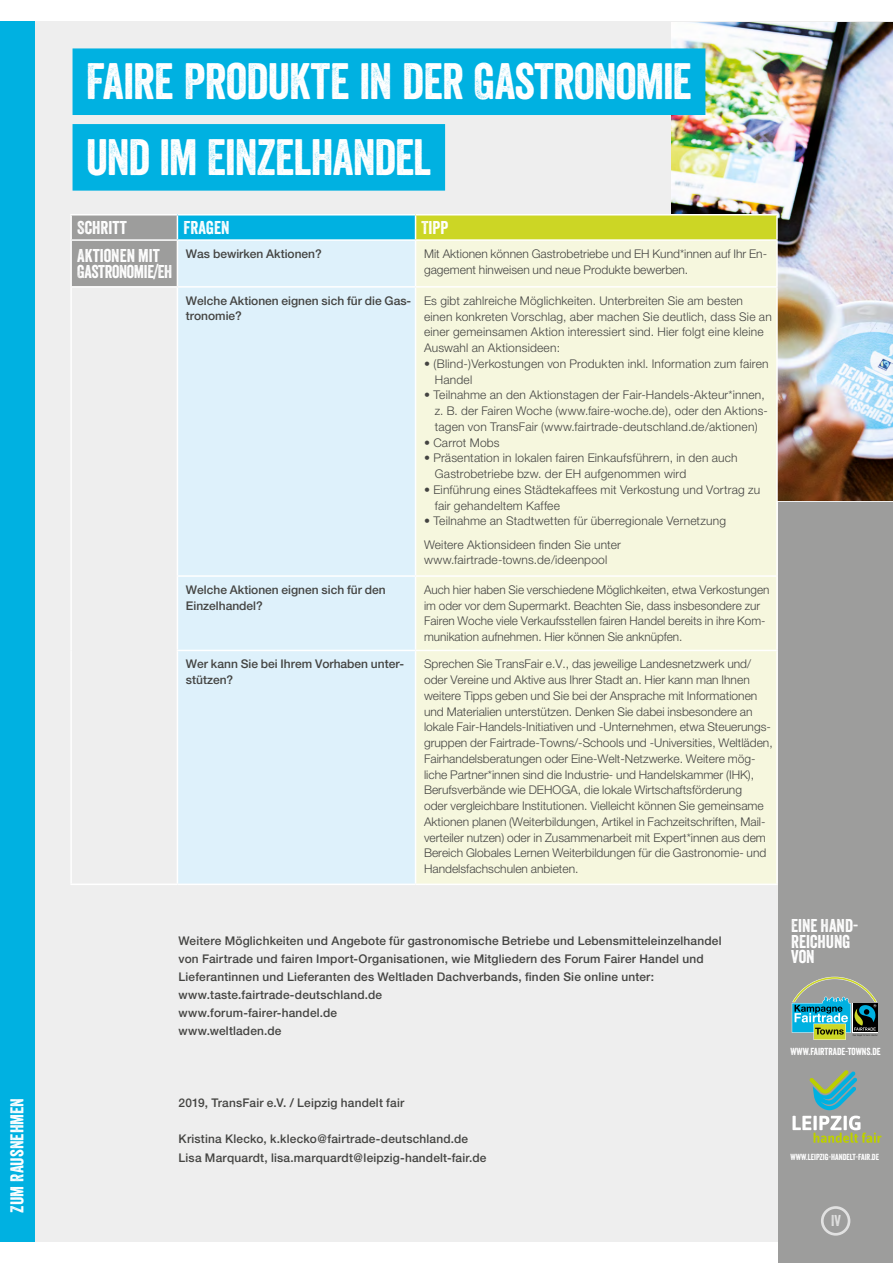
<style>
.page{position:relative;width:893px;height:1263px;background:#fff}
.page>*{position:absolute;margin:0;border:0;box-sizing:border-box;transform-origin:0 0}
.t1{font:49.65px/75.6px "Veneer";letter-spacing:-.02em;color:#fff}
.t2{font:18px/15.8px "Veneer";color:#fff}
.t3{font:18px/15.8px "Veneer";letter-spacing:-.02em;color:#fff}
.t4{font:15.3px "Veneer";color:#fff}
.t5{font:300 12px/15.8px "Helvetica Neue";color:#444442}
.t6{font:500 12px/18px "Helvetica Neue";letter-spacing:.015em;color:#444442}
.t7{font:9.9px "Veneer";color:#fff}
.t8{font:8.55px "Veneer";color:#fff}
</style>
<div class="page">
<div style="left:0;top:21px;width:893px;height:1221px;background:#eee"></div>
<img style="left:672px;top:22px;width:221px;height:478px">
<div style="left:778px;top:502px;width:115px;height:761px;background:#9d9d9c"></div>
<div style="left:852px;top:1003px;width:26px;height:30px;background:#000"></div>
<svg style="left:792px;top:977px;width:85px;height:63px"></svg>
<svg style="left:792px;top:1070px;width:89px;height:73px"></svg>
<div style="left:0;top:21px;width:34px;height:1221px;background:#00b1e1"></div>
<div style="left:177px;top:215px;width:239px;height:25px;background:#00b1e1"></div>
<div style="left:416px;top:215px;width:361px;height:25px;background:#ccd625"></div>
<div style="left:178px;top:241px;width:237px;height:642px;background:#def1fb"></div>
<div style="left:416px;top:241px;width:360px;height:642px;background:#f6f7de"></div>
<hr style="left:70px;top:214px;width:107px;height:1px;background:#fff">
<hr style="left:70px;top:215px;width:2px;height:24px;background:#fff">
<hr style="left:177px;top:214px;width:239px;height:1px;background:#fff">
<div style="left:71px;top:215px;width:107px;height:71px;background:#9d9d9c"></div>
<hr style="left:416px;top:214px;width:362px;height:1px;background:#fff">
<svg style="left:415px;top:215px;width:1px;height:24px"></svg>
<hr style="left:776px;top:215px;width:2px;height:24px;background:#fff">
<hr style="left:70px;top:239px;width:107px;height:2px;background:#fff">
<hr style="left:70px;top:241px;width:2px;height:45px;background:#fff">
<hr style="left:177px;top:239px;width:239px;height:2px;background:#fff">
<hr style="left:177px;top:241px;width:1px;height:45px;background:#fff">
<hr style="left:416px;top:239px;width:362px;height:2px;background:#fff">
<hr style="left:415px;top:241px;width:1px;height:45px;background:#fff">
<hr style="left:776px;top:241px;width:2px;height:45px;background:#fff">
<hr style="left:70px;top:286px;width:107px;height:2px;background:#fff">
<hr style="left:70px;top:288px;width:2px;height:288px;background:#fff">
<hr style="left:177px;top:286px;width:239px;height:2px;background:#fff">
<hr style="left:177px;top:288px;width:1px;height:287px;background:#fff">
<hr style="left:416px;top:286px;width:362px;height:2px;background:#fff">
<hr style="left:415px;top:288px;width:1px;height:287px;background:#fff">
<hr style="left:776px;top:288px;width:2px;height:287px;background:#fff">
<hr style="left:70px;top:576px;width:2px;height:74px;background:#fff">
<hr style="left:177px;top:575px;width:239px;height:2px;background:#fff">
<hr style="left:177px;top:577px;width:1px;height:73px;background:#fff">
<hr style="left:416px;top:575px;width:362px;height:2px;background:#fff">
<hr style="left:415px;top:577px;width:1px;height:73px;background:#fff">
<hr style="left:776px;top:577px;width:2px;height:73px;background:#fff">
<hr style="left:70px;top:650px;width:2px;height:233px;background:#fff">
<hr style="left:177px;top:650px;width:239px;height:1px;background:#fff">
<hr style="left:177px;top:651px;width:1px;height:232px;background:#fff">
<hr style="left:416px;top:650px;width:362px;height:1px;background:#fff">
<hr style="left:415px;top:651px;width:1px;height:232px;background:#fff">
<hr style="left:776px;top:651px;width:2px;height:232px;background:#fff">
<hr style="left:70px;top:883px;width:107px;height:2px;background:#fff">
<hr style="left:177px;top:883px;width:239px;height:2px;background:#fff">
<hr style="left:416px;top:883px;width:362px;height:2px;background:#fff">
<div style="left:821px;top:1206px;width:29px;height:29px;border:3px solid #fff;border-radius:50%"></div>
<div style="left:73px;top:48px;width:632px;height:67px;background:#00b1e1"></div>
<div style="left:73px;top:124px;width:372px;height:67px;background:#00b1e1"></div>
<h2 class="t2" style="left:9px;top:1212px;width:116px;rotate:-90deg">ZUM RAUSNEHMEN</h2>
<h1 class="t1" style="left:86px;top:43px;width:607px">FAIRE PRODUKTE IN DER GASTRONOMIE<br>UND IM EINZELHANDEL</h1>
<h2 class="t2" style="left:77px;top:220px;width:51px">SCHRITT</h2>
<h2 class="t2" style="left:183px;top:220px;width:48px">FRAGEN</h2>
<h2 class="t2" style="left:422px;top:220px;width:28px">TIPP</h2>
<h2 class="t3" style="left:77px;top:247px;width:97px">AKTIONEN MIT<br>GASTRONOMIE/EH</h2>
<p class="t6" style="left:186px;top:245px;width:137px">Was bewirken Aktionen?</p>
<p class="t5" style="left:424px;top:246px;width:345px">Mit Aktionen können Gastrobetriebe und EH Kund*innen auf Ihr En&shy;gagement hinweisen und neue Produkte bewerben.</p>
<p class="t6" style="left:186px;top:292px;width:227px;line-height:15.8px">Welche Aktionen eignen sich für die Gas&shy;tronomie?</p>
<p class="t5" style="left:424px;top:292px;width:349px">Es gibt zahlreiche Möglichkeiten. Unterbreiten Sie am besten einen konkreten Vorschlag, aber machen Sie deutlich, dass Sie an einer gemeinsamen Aktion interessiert sind. Hier folgt eine kleine Auswahl an Aktionsideen:</p>
<p class="t5" style="left:435px;top:355px;width:335px;text-indent:-11px">• (Blind-)Verkostungen von Produkten inkl. Information zum fairen<br>Handel</p>
<p class="t5" style="left:435px;top:387px;width:334px;text-indent:-11px">• Teilnahme an den Aktionstagen der Fair-Handels-Akteur*innen, z. B. der Fairen Woche (www.faire-woche.de), oder den Aktions&shy;tagen von TransFair (www.fairtrade-deutschland.de/aktionen)</p>
<p class="t5" style="left:424px;top:434px;width:77px">• Carrot Mobs</p>
<p class="t5" style="left:435px;top:450px;width:304px;text-indent:-11px">• Präsentation in lokalen fairen Einkaufsführern, in den auch<br>Gastrobetriebe bzw. der EH aufgenommen wird</p>
<p class="t5" style="left:435px;top:481px;width:327px;text-indent:-11px">• Einführung eines Städtekaffees mit Verkostung und Vortrag zu fair gehandeltem Kaffee</p>
<p class="t5" style="left:424px;top:509px;width:303px;line-height:23.2px">• Teilnahme an Stadtwetten für überregionale Vernetzung<br>Weitere Aktionsideen finden Sie unter</p>
<p class="t5" style="left:424px;top:552px;width:185px">www.fairtrade-towns.de/ideenpool</p>
<p class="t6" style="left:186px;top:582px;width:201px;line-height:15.8px">Welche Aktionen eignen sich für den<br>Einzelhandel?</p>
<p class="t5" style="left:424px;top:582px;width:347px">Auch hier haben Sie verschiedene Möglichkeiten, etwa Verkostungen im oder vor dem Supermarkt. Beachten Sie, dass insbesondere zur Fairen Woche viele Verkaufsstellen fairen Handel bereits in ihre Kom&shy;munikation aufnehmen. Hier können Sie anknüpfen.</p>
<p class="t6" style="left:186px;top:656px;width:220px;line-height:15.8px">Wer kann Sie bei Ihrem Vorhaben unter&shy;stützen?</p>
<p class="t5" style="left:424px;top:656px;width:350px">Sprechen Sie TransFair e.V., das jeweilige Landesnetzwerk und/ oder Vereine und Aktive aus Ihrer Stadt an. Hier kann man Ihnen weitere Tipps geben und Sie bei der Ansprache mit Informationen und Materialien unterstützen. Denken Sie dabei insbesondere an lokale Fair-Handels-Initiativen und -Unternehmen, etwa Steuerungs&shy;gruppen der Fairtrade-Towns/-Schools und -Universities, Weltläden, Fairhandelsberatungen oder Eine-Welt-Netzwerke. Weitere mög&shy;liche Partner*innen sind die Industrie- und Handelskammer (IHK), Berufsverbände wie DEHOGA, die lokale Wirtschaftsförderung<br>oder vergleichbare Institutionen. Vielleicht können Sie gemeinsame Aktionen planen (Weiterbildungen, Artikel in Fachzeitschriften, Mail&shy;verteiler nutzen) oder in Zusammenarbeit mit Expert*innen aus dem Bereich Globales Lernen Weiterbildungen für die Gastronomie- und Handelsfachschulen anbieten.</p>
<p class="t6" style="left:179px;top:932px;width:544px">Weitere Möglichkeiten und Angebote für gastronomische Betriebe und Lebensmitteleinzelhandel von Fairtrade und fairen Import-Organisationen, wie Mitgliedern des Forum Fairer Handel und Lieferantinnen und Lieferanten des Weltladen Dachverbands, finden Sie online unter: www.taste.fairtrade-deutschland.de<br>www.forum-fairer-handel.de<br>www.weltladen.de</p>
<p class="t6" style="left:179px;top:1094px;width:227px">2019, TransFair e.V. / Leipzig handelt fair</p>
<p class="t6" style="left:179px;top:1130px;width:309px">Kristina Klecko, k.klecko@fairtrade-deutschland.de<br>Lisa Marquardt, lisa.marquardt@leipzig-handelt-fair.de</p>
<h2 class="t2" style="left:791px;top:917px;width:69px">EINE HAND-<br>REICHUNG<br>VON</h2>
<p class="t7" style="left:790px;top:1045px;width:92px">WWW.FAIRTRADE-TOWNS.DE</p>
<p class="t8" style="left:790px;top:1152px;width:90px">WWW.LEIPZIG-HANDELT-FAIR.DE</p>
<p class="t4" style="left:831px;top:1211px;width:11px">IV</p>
</div>
